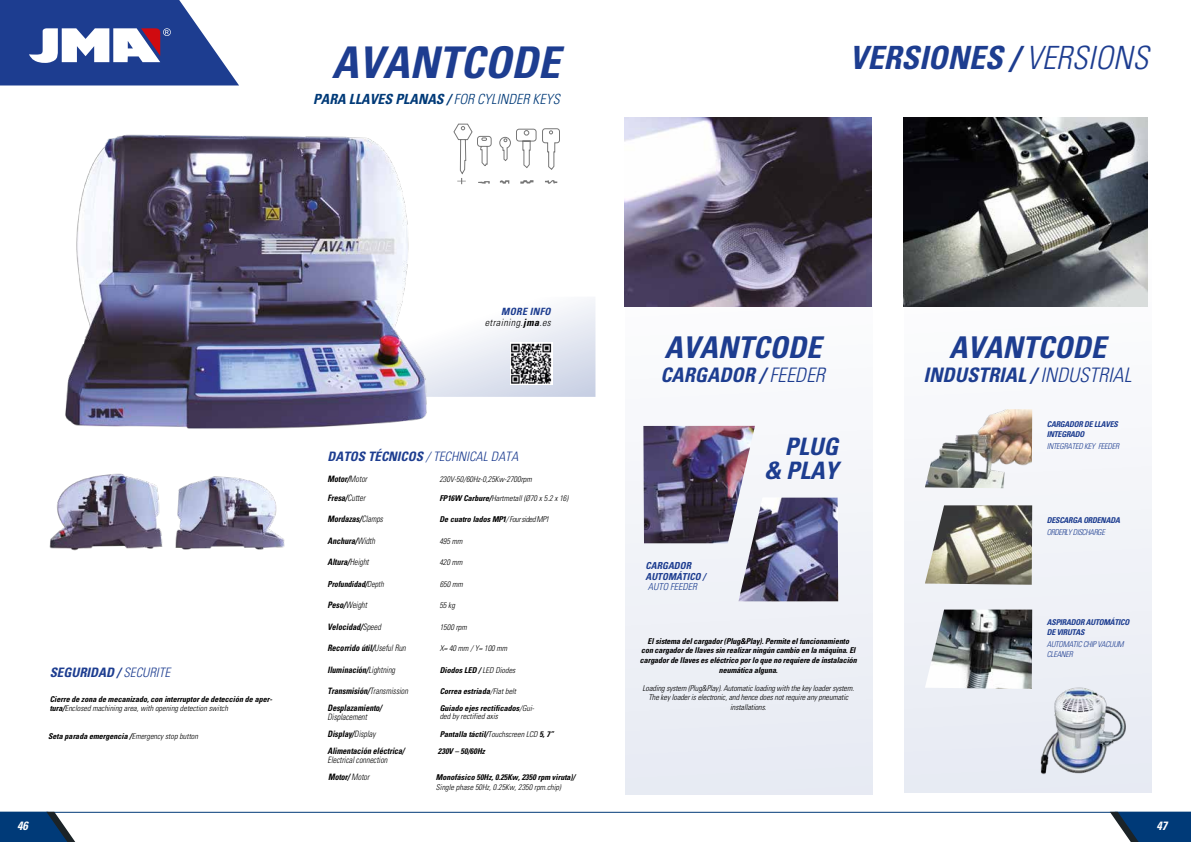
<style>
.page{position:relative;width:1191px;height:842px;background:#fff}
.page>*{position:absolute;margin:0;border:0;box-sizing:border-box;transform-origin:0 0}
.t1{font:italic 700 condensed 43.7px "Univers LT";color:#1d3d90}
.t2{font:italic 700 condensed 32px "Univers LT";color:#1d3d90}
.t3{font:italic 700 condensed 30px "Univers LT";color:#1d3d90}
.t4{font:italic 700 condensed 24px/24px "Univers LT";color:#1d3d90;text-align:right}
.t5{font:italic 700 condensed 20px "Univers LT";color:#1d3d90}
.t6{font:italic 700 condensed 14px "Univers LT";color:#003a78}
.t7{font:italic 300 condensed 13px "Univers LT";color:#1d3d90}
.t8{font:italic 700 condensed 13px "Univers LT";color:#1d3d90}
.t9{font:italic 700 condensed 12px "Univers LT";color:#fff}
.t10{font:italic 300 condensed 10px "Univers LT";letter-spacing:.04em;color:#000}
.t11{font:italic 700 condensed 10px "Univers LT";letter-spacing:.03em;color:#1d3d90}
.t12{font:italic 700 condensed 9.6px/10.4px "Univers LT";color:#1d3d90}
.t13{font:italic 300 condensed 9.6px "Univers LT";color:#1d3d90}
.t14{font:italic 700 condensed 8.8px "Univers LT";color:#000;scale:.91 1}
.t15{font:italic 300 condensed 8.8px "Univers LT";color:#000;scale:.91 1}
.t16{font:italic 700 condensed 8.4px "Univers LT";color:#000;scale:.91 1}
.t17{font:italic 700 condensed 8px/9.6px "Univers LT";color:#000}
.t18{font:italic 300 condensed 8px/9.6px "Univers LT";letter-spacing:-.01em;color:#000;text-align:center}
.t19{font:italic 700 condensed 8px/9.6px "Univers LT";letter-spacing:-.03em;color:#1d3d90}
.t20{font:italic 300 condensed 8px/9.6px "Univers LT";letter-spacing:-.03em;color:#1d3d90}
.t21{font:italic 300 condensed 8px "Univers LT";letter-spacing:-.05em;color:#1d3d90}
.s1{font-weight:300}
.s2{font-weight:700}
.s3{font-weight:300;color:#fff}
</style>
<div class="page">
<hr style="left:0;top:812px;width:1191px;height:1px;background:#003a78">
<svg style="left:0;top:812px;width:81px;height:30px"></svg>
<svg style="left:1109px;top:812px;width:82px;height:30px"></svg>
<svg style="left:0;top:0;width:239px;height:85px"></svg>
<div style="left:903px;top:136px;width:248px;height:656px;background:#f3f5f9"></div>
<div style="left:625px;top:138px;width:248px;height:657px;background:#eff2f7"></div>
<img style="left:49px;top:473px;width:114px;height:78px">
<img style="left:175px;top:476px;width:110px;height:74px">
<svg style="left:500px;top:180px;width:9px;height:4px"></svg>
<svg style="left:520px;top:180px;width:13px;height:4px"></svg>
<svg style="left:545px;top:180px;width:12px;height:4px"></svg>
<svg style="left:453px;top:124px;width:38px;height:60px"></svg>
<svg style="left:499px;top:129px;width:37px;height:39px"></svg>
<svg style="left:542px;top:128px;width:18px;height:42px"></svg>
<svg style="left:446px;top:297px;width:186px;height:100px"></svg>
<img style="left:510px;top:343px;width:42px;height:42px">
<img style="left:65px;top:134px;width:381px;height:295px">
<img style="left:904px;top:117px;width:243px;height:190px">
<img style="left:625px;top:117px;width:246px;height:190px">
<img style="left:738px;top:498px;width:100px;height:103px">
<img style="left:643px;top:426px;width:112px;height:117px">
<img style="left:925px;top:409px;width:107px;height:80px">
<img style="left:925px;top:505px;width:107px;height:80px">
<img style="left:926px;top:610px;width:106px;height:79px">
<img style="left:1031px;top:677px;width:109px;height:102px">
<h1 class="t1" style="left:332px;top:36px;width:229px">AVANTCODE</h1>
<h3 class="t6" style="left:313px;top:91px;width:248px">PARA LLAVES PLANAS / <span class="s1">FOR CYLINDER KEYS</span></h3>
<h2 class="t2" style="left:849px;top:38px;width:300px">VERSIONES / <span class="s1">VERSIONS</span></h2>
<h3 class="t8" style="left:50px;top:665px;width:122px">SEGURIDAD / <span class="s1">SECURITE</span></h3>
<p class="t17" style="left:50px;top:694px;width:224px;line-height:9px">Cierre de zona de mecanizado, con interruptor de detección de aper&shy;tura/<span class="s1">Enclosed machining area, with opening detection switch</span></p>
<p class="t17" style="left:48px;top:731px;width:151px">Seta parada emergencia /<span class="s1">Emergency stop button</span></p>
<p class="t11" style="left:501px;top:305px;width:51px">MORE INFO</p>
<p class="t10" style="left:485px;top:317px;width:67px">etraining.<span class="s2">jma</span>.es</p>
<h3 class="t7" style="left:327px;top:449px;width:192px"><span class="s2">DATOS TÉCNICOS</span> / TECHNICAL DATA</h3>
<p class="t14" style="left:327px;top:474px;width:45px">Motor/<span class="s1">Motor</span></p>
<p class="t14" style="left:327px;top:492px;width:43px">Fresa/<span class="s1">Cutter</span></p>
<p class="t14" style="left:327px;top:514px;width:63px">Mordazas/<span class="s1">Clamps</span></p>
<p class="t18" style="left:439px;top:475px;width:94px">230V-50/60Hz-0,25Kw-2700rpm</p>
<p class="t17" style="left:439px;top:515px;width:111px">De cuatro lados MP1<span class="s1">/ Four sided MP1</span></p>
<p class="t18" style="left:439px;top:493px;width:130px"><span class="s2">FP16W Carbure/</span>Hartmetall (Ø70 x 5.2 x 16)</p>
<p class="t14" style="left:327px;top:535px;width:54px">Anchura/<span class="s1">Width</span></p>
<p class="t18" style="left:439px;top:536px;width:25px">495 mm</p>
<p class="t14" style="left:327px;top:557px;width:47px">Altura/<span class="s1">Height</span></p>
<p class="t16" style="left:327px;top:578px;width:63px">Profundidad/<span class="s1">Depth</span></p>
<p class="t15" style="left:327px;top:600px;width:45px"><span class="s2">Peso/</span>Weight</p>
<p class="t14" style="left:327px;top:621px;width:60px">Velocidad/<span class="s1">Speed</span></p>
<p class="t14" style="left:327px;top:643px;width:87px">Recorrido útil/<span class="s1">Useful Run</span></p>
<p class="t14" style="left:327px;top:664px;width:76px">Iluminación/<span class="s1">Lightning</span></p>
<p class="t14" style="left:327px;top:686px;width:90px">Transmisión/<span class="s1">Transmission</span></p>
<p class="t14" style="left:327px;top:703px;width:61px">Desplazamiento/</p>
<p class="t15" style="left:327px;top:712px;width:45px">Displacement</p>
<p class="t14" style="left:327px;top:729px;width:54px">Display/<span class="s1">Display</span></p>
<p class="t14" style="left:327px;top:746px;width:86px">Alimentación eléctrica/</p>
<p class="t15" style="left:327px;top:755px;width:67px">Electrical connection</p>
<p class="t18" style="left:439px;top:558px;width:25px">420 mm</p>
<p class="t18" style="left:440px;top:579px;width:25px">650 mm</p>
<p class="t18" style="left:440px;top:622px;width:29px">1500 rpm</p>
<p class="t18" style="left:440px;top:644px;width:69px">X= 40 mm / Y= 100 mm</p>
<p class="t17" style="left:440px;top:665px;width:77px">Diodos LED / <span class="s1">LED Diodes</span></p>
<p class="t17" style="left:440px;top:683px;width:96px;line-height:17px">Correa estriada<span class="s1">/Flat belt<br></span>Guiado ejes rectificados<span class="s1">/Gui-</span></p>
<p class="t18" style="left:440px;top:712px;width:60px">ded by rectified axis</p>
<p class="t17" style="left:440px;top:729px;width:115px">Pantalla táctil/<span class="s1">Touchscreen LCD</span> 5, 7”</p>
<p class="t18" style="left:439px;top:601px;width:17px">55 kg</p>
<p class="t17" style="left:438px;top:747px;width:49px">230V – 50/60Hz</p>
<p class="t14" style="left:328px;top:772px;width:47px">Motor/ <span class="s1">Motor</span></p>
<p class="t17" style="left:436px;top:772px;width:141px;line-height:10px">Monofásico 50Hz, 0.25Kw, 2350 rpm<span class="s3">.</span>viruta)/<br><span class="s1">Single phase 50Hz, 0.25Kw, 2350 rpm.chip)</span></p>
<h3 class="t3" style="left:664px;top:329px;width:158px">AVANTCODE</h3>
<h3 class="t5" style="left:660px;top:362px;width:166px">CARGADOR / <span class="s1">FEEDER</span></h3>
<p class="t12" style="left:645px;top:560px;width:61px">CARGADOR<br>AUTOMÁTICO /</p>
<p class="t13" style="left:647px;top:581px;width:51px">AUTO FEEDER</p>
<h3 class="t4" style="left:765px;top:434px;width:75px">PLUG &amp; PLAY</h3>
<p class="t17" style="left:640px;top:636px;width:218px;text-align:center">El sistema del cargador (Plug&amp;Play). Permite el funcionamiento<br>con cargador de llaves sin realizar ningún cambio en la máquina. El cargador de llaves es eléctrico por lo que no requiere de instalación neumática alguna.</p>
<p class="t18" style="left:642px;top:683px;width:213px">Loading system (Plug&amp;Play). Automatic loading with the key loader system.<br>The key loader is electronic, and hence does not require any pneumatic installations.</p>
<h3 class="t3" style="left:949px;top:329px;width:158px">AVANTCODE</h3>
<h3 class="t5" style="left:923px;top:362px;width:209px">INDUSTRIAL / <span class="s1">INDUSTRIAL</span></h3>
<p class="t19" style="left:1046px;top:420px;width:73px">CARGADOR DE LLAVES<br>INTEGRADO</p>
<p class="t20" style="left:1046px;top:441px;width:74px">INTEGRATED KEY FEEDER</p>
<p class="t19" style="left:1046px;top:515px;width:75px">DESCARGA ORDENADA</p>
<p class="t21" style="left:1046px;top:527px;width:60px">ORDERLY DISCHARGE</p>
<p class="t19" style="left:1046px;top:617px;width:84px;line-height:10.4px">ASPIRADOR AUTOMÁTICO<br>DE VIRUTAS</p>
<p class="t20" style="left:1046px;top:639px;width:78px">AUTOMATIC CHIP VACUUM<br>CLEANER</p>
<h3 class="t9" style="left:17px;top:818px;width:12px">46</h3>
<h3 class="t9" style="left:1156px;top:819px;width:12px">47</h3>
</div>
